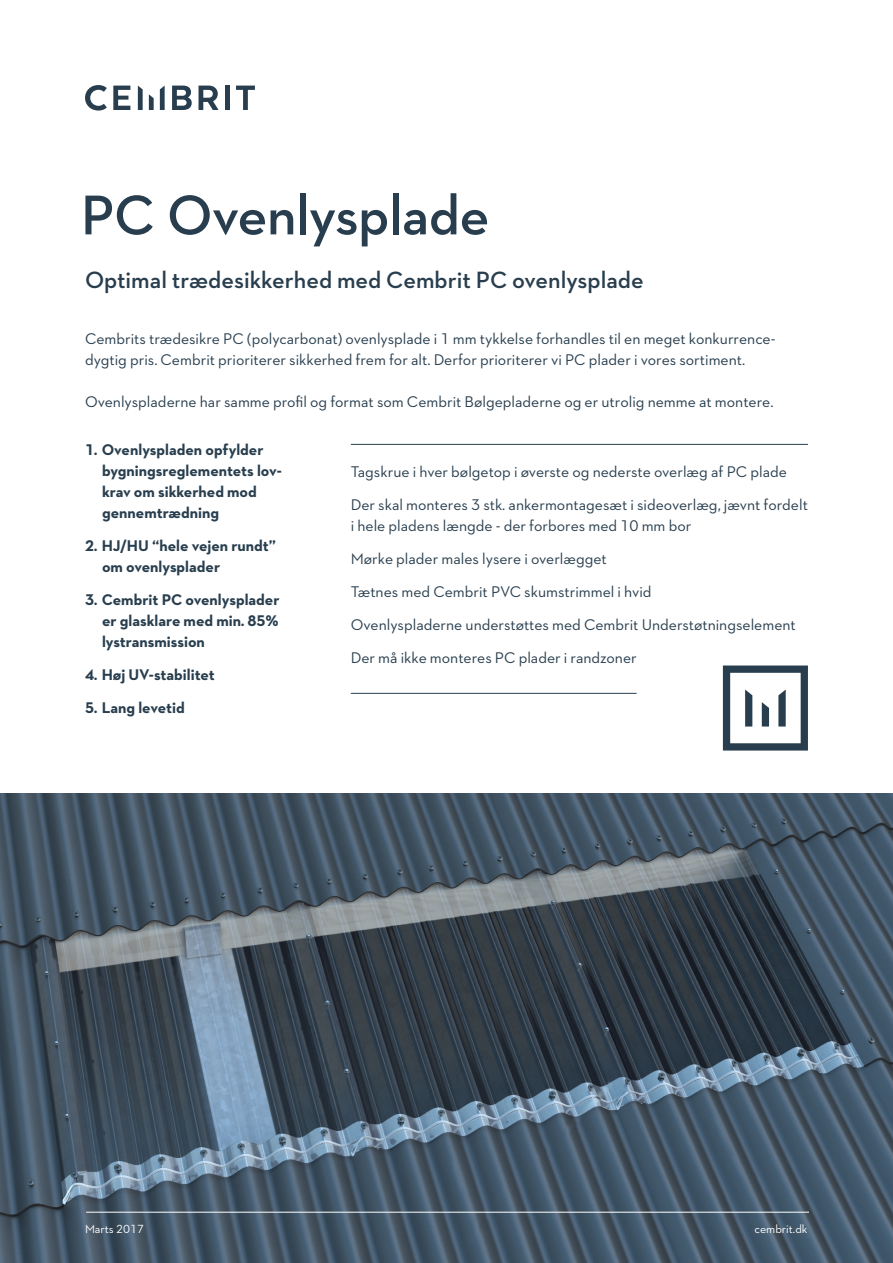
<style>
.page{position:relative;width:893px;height:1263px;background:#fff}
.page>*{position:absolute;margin:0;border:0;box-sizing:border-box;transform-origin:0 0}
.t1{font:600 57px "Neutraface 2 Text";letter-spacing:-.01em;color:#283e4e}
.Cembrit_Important{font:600 24px "Neutraface 2 Text";color:#283e4e}
.Cembrit_Important-2{font:15.75px/21.1px "Neutraface 2 Text";color:#283e4e}
.t2{font:700 15.75px/21.1px "Neutraface 2 Text";color:#283e4e}
.Cembrit_Body{font:12px "Neutraface 2 Text";color:#fff}
</style>
<div class="page">
<img style="left:0;top:793px;width:893px;height:470px">
<svg style="left:85px;top:85px;width:22px;height:26px"></svg>
<svg style="left:113px;top:86px;width:17px;height:24px"></svg>
<svg style="left:172px;top:86px;width:20px;height:24px"></svg>
<svg style="left:199px;top:86px;width:20px;height:24px"></svg>
<div style="left:225px;top:86px;width:5px;height:24px;background:#283e4e"></div>
<svg style="left:236px;top:86px;width:19px;height:24px"></svg>
<svg style="left:138px;top:86px;width:5px;height:24px"></svg>
<svg style="left:149px;top:94px;width:5px;height:16px"></svg>
<svg style="left:160px;top:86px;width:5px;height:24px"></svg>
<svg style="left:723px;top:665px;width:85px;height:85px"></svg>
<hr style="left:351px;top:444px;width:457px;height:1px;background:#283e4e">
<hr style="left:351px;top:693px;width:286px;height:1px;background:#283e4e">
<hr style="left:86px;top:1212px;width:723px;height:1px;background:#fff">
<p class="t1" style="left:81px;top:179px;width:410px">PC Ovenlysplade</p>
<p class="Cembrit_Important" style="left:85px;top:265px;width:560px">Optimal trædesikkerhed med Cembrit PC ovenlysplade</p>
<p class="Cembrit_Important-2" style="left:85px;top:328px;width:692px">Cembrits trædesikre PC (polycarbonat) ovenlysplade i 1 mm tykkelse forhandles til en meget konkurrence&shy;dygtig pris. Cembrit prioriterer sikkerhed frem for alt. Derfor prioriterer vi PC plader i vores sortiment.</p>
<p class="Cembrit_Important-2" style="left:85px;top:391px;width:690px">Ovenlyspladerne har samme profil og format som Cembrit Bølgepladerne og er utrolig nemme at montere.</p>
<p class="t2" style="left:102px;top:438px;width:181px;text-indent:-17px">1. Ovenlyspladen opfylder bygningsreglementets lov&shy;krav om sikkerhed mod gennemtrædning</p>
<p class="t2" style="left:102px;top:535px;width:176px;text-indent:-17px">2. HJ/HU “hele vejen rundt” om ovenlysplader</p>
<p class="t2" style="left:102px;top:589px;width:179px;text-align:justify;text-indent:-17px">3. Cembrit PC ovenlysplader er glasklare med min. 85% lystransmission</p>
<p class="t2" style="left:85px;top:664px;width:131px">4. Høj UV-stabilitet</p>
<p class="t2" style="left:85px;top:697px;width:101px">5. Lang levetid</p>
<p class="Cembrit_Important-2" style="left:351px;top:461px;width:438px">Tagskrue i hver bølgetop i øverste og nederste overlæg af PC plade</p>
<p class="Cembrit_Important-2" style="left:351px;top:494px;width:459px">Der skal monteres 3 stk. ankermontagesæt i sideoverlæg, jævnt fordelt i hele pladens længde - der forbores med 10 mm bor</p>
<p class="Cembrit_Important-2" style="left:351px;top:548px;width:258px">Mørke plader males lysere i overlægget</p>
<p class="Cembrit_Important-2" style="left:351px;top:581px;width:302px">Tætnes med Cembrit PVC skumstrimmel i hvid</p>
<p class="Cembrit_Important-2" style="left:351px;top:614px;width:447px">Ovenlyspladerne understøttes med Cembrit Understøtningselement</p>
<p class="Cembrit_Important-2" style="left:351px;top:647px;width:288px">Der må ikke monteres PC plader i randzoner</p>
<p class="Cembrit_Body" style="left:85px;top:1221px;width:61px">Marts 2017</p>
<p class="Cembrit_Body" style="left:754px;top:1221px;width:54px">cembrit.dk</p>
</div>
